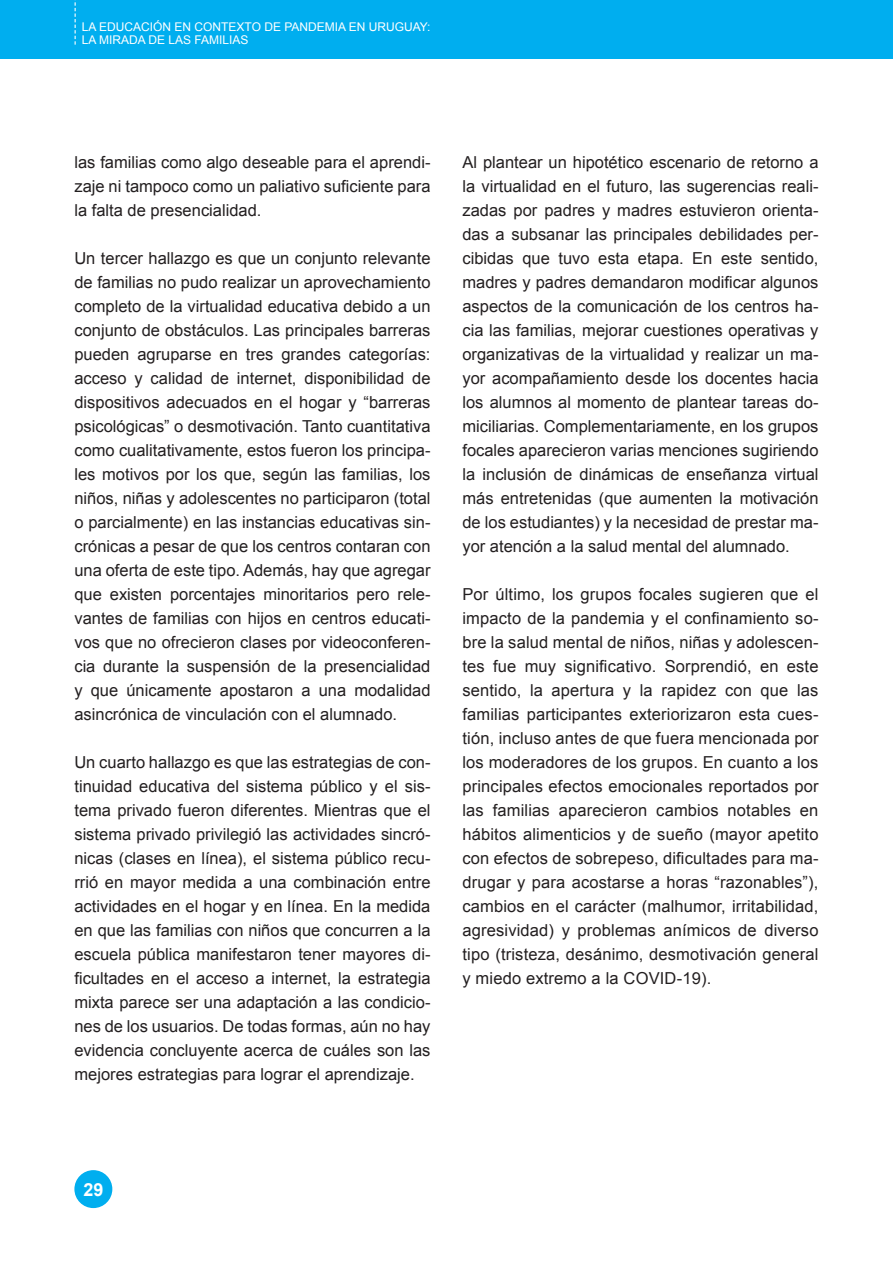
<style>
.page{position:relative;width:893px;height:1263px;background:#fff}
.page>*{position:absolute;margin:0;border:0;box-sizing:border-box;transform-origin:0 0}
.t1{font:700 18px "Arial";color:#fff}
.U-normal-2022{font:16.5px/24px "Arial";color:#231f20;text-align:justify}
.t2{font:12px/13.5px "Arial";color:#fff}
</style>
<div class="page">
<div style="left:0;top:0;width:893px;height:58px;background:#00aeef"></div>
<svg style="left:75px;top:0;width:1px;height:45px"></svg>
<div style="left:75px;top:1171px;width:37px;height:36px;background:#00aeef;border-radius:50%"></div>
<div style="left:74px;top:1170px;width:38px;height:38px;border:2px solid #00aeef;border-radius:50%"></div>
<p class="t2" style="left:82px;top:20px;width:350px">LA EDUCACIÓN EN CONTEXTO DE PANDEMIA EN URUGUAY:<br>LA MIRADA DE LAS FAMILIAS</p>
<p class="U-normal-2022" style="left:74px;top:150px;width:358px">las familias como algo deseable para el aprendi&shy;zaje ni tampoco como un paliativo suficiente para la falta de presencialidad.</p>
<p class="U-normal-2022" style="left:74px;top:246px;width:358px">Un tercer hallazgo es que un conjunto relevante de familias no pudo realizar un aprovechamiento completo de la virtualidad educativa debido a un conjunto de obstáculos. Las principales barreras pueden agruparse en tres grandes categorías: acceso y calidad de internet, disponibilidad de dispositivos adecuados en el hogar y “barreras psicológicas” o desmotivación. Tanto cuantitativa como cualitativamente, estos fueron los principa&shy;les motivos por los que, según las familias, los niños, niñas y adolescentes no participaron (total o parcialmente) en las instancias educativas sin&shy;crónicas a pesar de que los centros contaran con una oferta de este tipo. Además, hay que agregar que existen porcentajes minoritarios pero rele&shy;vantes de familias con hijos en centros educati&shy;vos que no ofrecieron clases por videoconferen&shy;cia durante la suspensión de la presencialidad y que únicamente apostaron a una modalidad asincrónica de vinculación con el alumnado.</p>
<p class="U-normal-2022" style="left:74px;top:750px;width:358px">Un cuarto hallazgo es que las estrategias de con&shy;tinuidad educativa del sistema público y el sis&shy;tema privado fueron diferentes. Mientras que el sistema privado privilegió las actividades sincró&shy;nicas (clases en línea), el sistema público recu&shy;rrió en mayor medida a una combinación entre actividades en el hogar y en línea. En la medida en que las familias con niños que concurren a la escuela pública manifestaron tener mayores di&shy;ficultades en el acceso a internet, la estrategia mixta parece ser una adaptación a las condicio&shy;nes de los usuarios. De todas formas, aún no hay evidencia concluyente acerca de cuáles son las mejores estrategias para lograr el aprendizaje.</p>
<p class="U-normal-2022" style="left:462px;top:150px;width:358px">Al plantear un hipotético escenario de retorno a la virtualidad en el futuro, las sugerencias reali&shy;zadas por padres y madres estuvieron orienta&shy;das a subsanar las principales debilidades per&shy;cibidas que tuvo esta etapa. En este sentido, madres y padres demandaron modificar algunos aspectos de la comunicación de los centros ha&shy;cia las familias, mejorar cuestiones operativas y organizativas de la virtualidad y realizar un ma&shy;yor acompañamiento desde los docentes hacia los alumnos al momento de plantear tareas do&shy;miciliarias. Complementariamente, en los grupos focales aparecieron varias menciones sugiriendo la inclusión de dinámicas de enseñanza virtual más entretenidas (que aumenten la motivación de los estudiantes) y la necesidad de prestar ma&shy;yor atención a la salud mental del alumnado.</p>
<p class="U-normal-2022" style="left:462px;top:582px;width:358px">Por último, los grupos focales sugieren que el impacto de la pandemia y el confinamiento so&shy;bre la salud mental de niños, niñas y adolescen&shy;tes fue muy significativo. Sorprendió, en este sentido, la apertura y la rapidez con que las familias participantes exteriorizaron esta cues&shy;tión, incluso antes de que fuera mencionada por los moderadores de los grupos. En cuanto a los principales efectos emocionales reportados por las familias aparecieron cambios notables en hábitos alimenticios y de sueño (mayor apetito con efectos de sobrepeso, dificultades para ma&shy;drugar y para acostarse a horas “razonables”), cambios en el carácter (malhumor, irritabilidad, agresividad) y problemas anímicos de diverso tipo (tristeza, desánimo, desmotivación general y miedo extremo a la COVID-19).</p>
<p class="t1" style="left:83px;top:1177px;width:22px">29</p>
</div>
